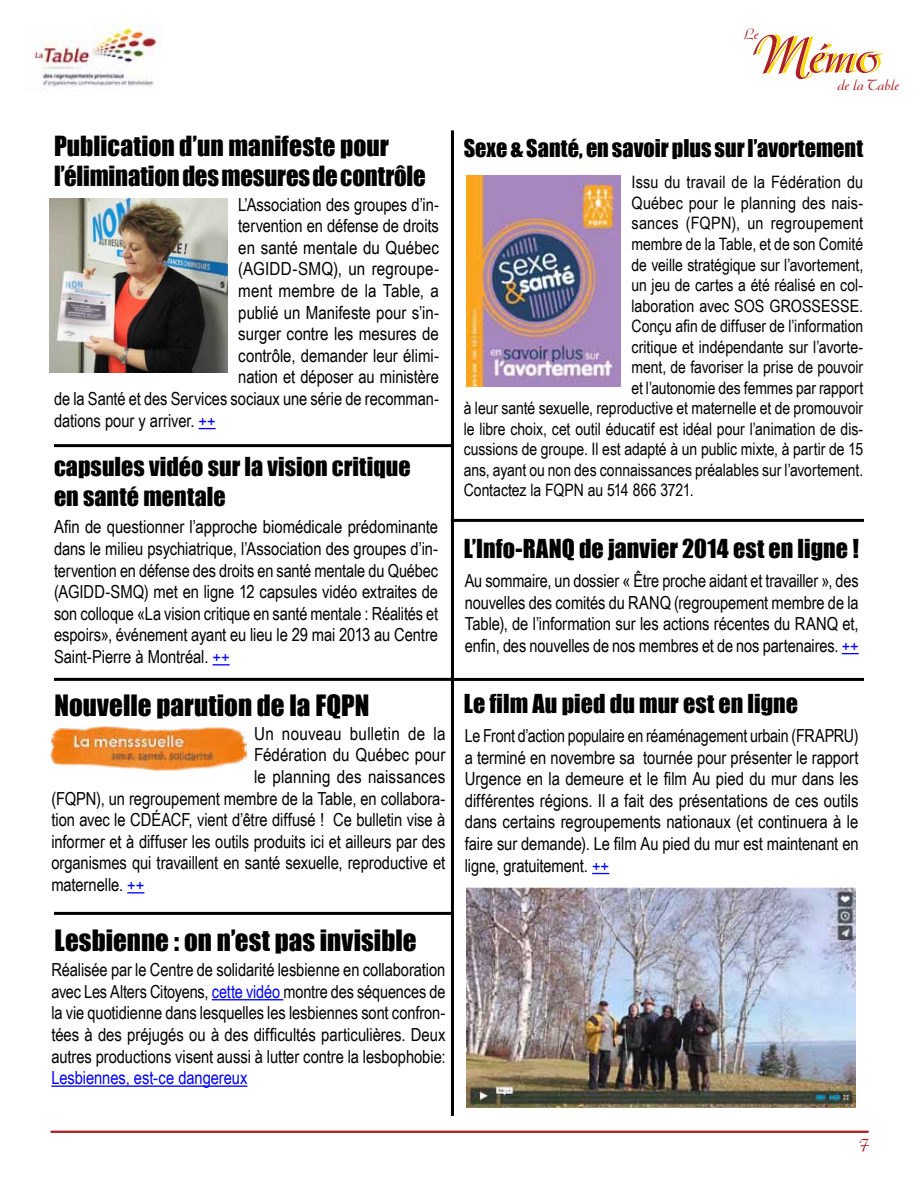
<style>
.page{position:relative;width:918px;height:1188px;background:#fff}
.page>*{position:absolute;margin:0;border:0;box-sizing:border-box;transform-origin:0 0}
.t1{font:52.5px "Arkona";color:#feda00}
.t2{font:27px "Impact";color:#000}
.t3{font:25.5px/30px "Impact";color:#000}
.t4{font:24px/30px "Impact";color:#000}
.t5{font:22.5px "Impact";color:#000}
.t6{font:18px/21.6px "Arial Narrow";letter-spacing:-.005em;color:#000;text-align:justify}
.t7{font:18px "Arial Narrow";letter-spacing:-.005em;color:#00f}
.t8{font:18px "Arial Narrow";letter-spacing:.015em;color:#000}
.t9{font:17.1px "Arial Narrow";letter-spacing:-.005em;color:#000}
.t10{font:17.1px "Arial Narrow";letter-spacing:.015em;color:#000}
.t11{font:17.1px "Arkona";color:#aa1f24}
.t12{font:15px "Arkona";color:#aa1f24}
.s1{color:#00f}
</style>
<div class="page">
<img style="left:32px;top:25px;width:130px;height:62px">
<div style="left:50px;top:1131px;width:819px;height:2px;border:2px solid #aa1f24"></div>
<svg style="left:199px;top:428px;width:17px;height:1px"></svg>
<svg style="left:127px;top:892px;width:17px;height:2px"></svg>
<hr style="left:212px;top:999px;width:71px;height:1px;background:#00f">
<hr style="left:51px;top:1086px;width:196px;height:1px;background:#00f">
<svg style="left:213px;top:664px;width:17px;height:1px"></svg>
<svg style="left:842px;top:653px;width:17px;height:1px"></svg>
<svg style="left:592px;top:873px;width:17px;height:1px"></svg>
<hr style="left:451px;top:130px;width:3px;height:986px;background:#000">
<hr style="left:54px;top:444px;width:399px;height:3px;background:#000">
<hr style="left:451px;top:519px;width:413px;height:3px;background:#000">
<hr style="left:54px;top:678px;width:399px;height:3px;background:#000">
<hr style="left:54px;top:912px;width:399px;height:3px;background:#000">
<hr style="left:454px;top:678px;width:410px;height:3px;background:#000">
<img style="left:50px;top:726px;width:197px;height:45px">
<img style="left:50px;top:199px;width:178px;height:173px">
<img style="left:467px;top:175px;width:154px;height:211px">
<img style="left:467px;top:888px;width:389px;height:220px">
<h3 class="t3" style="left:54px;top:130px;width:373px">Publication d’un manifeste pour l’élimination des mesures de contrôle</h3>
<p class="t6" style="left:238px;top:193px;width:202px">L’Association des groupes d’in-</p>
<p class="t6" style="left:238px;top:214px;width:202px">tervention en défense de droits</p>
<p class="t6" style="left:238px;top:236px;width:202px">en santé mentale du Québec</p>
<p class="t6" style="left:238px;top:258px;width:202px">(AGIDD-SMQ), un regroupe-</p>
<p class="t6" style="left:238px;top:279px;width:202px">ment membre de la Table, a</p>
<p class="t6" style="left:238px;top:301px;width:202px">publié un Manifeste pour s’in-</p>
<p class="t6" style="left:238px;top:322px;width:202px">surger contre les mesures de</p>
<p class="t6" style="left:238px;top:344px;width:202px">contrôle, demander leur élimi-</p>
<p class="t6" style="left:238px;top:366px;width:202px">nation et déposer au ministère</p>
<p class="t6" style="left:54px;top:387px;width:387px">de la Santé et des Services sociaux une série de recomman-</p>
<p class="t6" style="left:54px;top:409px;width:163px">dations pour y arriver. <span class="s1">++</span></p>
<h3 class="t4" style="left:54px;top:451px;width:358px">capsules vidéo sur la vision critique en santé mentale</h3>
<p class="t6" style="left:54px;top:516px;width:386px">Afin de questionner l’approche biomédicale prédominante dans le milieu psychiatrique, l’Association des groupes d’in&shy;tervention en défense des droits en santé mentale du Québec (AGIDD-SMQ) met en ligne 12 capsules vidéo extraites de son colloque «La vision critique en santé mentale : Réalités et espoirs», événement ayant eu lieu le 29 mai 2013 au Centre Saint-Pierre à Montréal. <span class="s1">++</span></p>
<h2 class="t2" style="left:54px;top:684px;width:316px">Nouvelle parution de la FQPN</h2>
<p class="t8" style="left:254px;top:720px;width:193px">Un nouveau bulletin de la</p>
<p class="t6" style="left:254px;top:744px;width:193px">Fédération du Québec pour</p>
<p class="t6" style="left:254px;top:765px;width:193px">le planning des naissances</p>
<p class="t6" style="left:51px;top:787px;width:396px">(FQPN), un regroupement membre de la Table, en collabora-</p>
<p class="t6" style="left:51px;top:808px;width:396px">tion avec le CDÉACF, vient d’être diffusé ! Ce bulletin vise à</p>
<p class="t6" style="left:51px;top:830px;width:396px">informer et à diffuser les outils produits ici et ailleurs par des</p>
<p class="t6" style="left:51px;top:852px;width:396px">organismes qui travaillent en santé sexuelle, reproductive et</p>
<p class="t6" style="left:51px;top:873px;width:95px">maternelle. <span class="s1">++</span></p>
<h2 class="t2" style="left:54px;top:920px;width:364px">Lesbienne : on n’est pas invisible</h2>
<p class="t6" style="left:51px;top:958px;width:396px">Réalisée par le Centre de solidarité lesbienne en collaboration avec Les Alters Citoyens, <span class="s1">cette vidéo</span> montre des séquences de la vie quotidienne dans lesquelles les lesbiennes sont confron&shy;tées à des préjugés ou à des difficultés particulières. Deux autres productions visent aussi à lutter contre la lesbophobie:</p>
<p class="t7" style="left:51px;top:1065px;width:198px">Lesbiennes, est-ce dangereux</p>
<p class="t12" style="left:744px;top:25px;width:16px">Le</p>
<h1 class="t1" style="left:756px;top:24px;width:128px">Mémo</h1>
<p class="t12" style="left:837px;top:76px;width:63px">de la Table</p>
<p class="t5" style="left:464px;top:131px;width:401px">Sexe &amp; Santé, en savoir plus sur l’avortement</p>
<p class="t9" style="left:632px;top:170px;width:233px">Issu du travail de la Fédération du</p>
<p class="t9" style="left:632px;top:190px;width:233px">Québec pour le planning des nais-</p>
<p class="t10" style="left:632px;top:211px;width:233px">sances (FQPN), un regroupement</p>
<p class="t9" style="left:632px;top:231px;width:233px">membre de la Table, et de son Comité</p>
<p class="t9" style="left:632px;top:252px;width:233px">de veille stratégique sur l’avortement,</p>
<p class="t9" style="left:632px;top:272px;width:233px">un jeu de cartes a été réalisé en col-</p>
<p class="t9" style="left:632px;top:293px;width:233px">laboration avec SOS GROSSESSE.</p>
<p class="t9" style="left:632px;top:314px;width:233px">Conçu afin de diffuser de l’information</p>
<p class="t9" style="left:632px;top:334px;width:233px">critique et indépendante sur l’avorte-</p>
<p class="t9" style="left:632px;top:355px;width:233px">ment, de favoriser la prise de pouvoir</p>
<p class="t9" style="left:632px;top:375px;width:233px">et l’autonomie des femmes par rapport</p>
<p class="t9" style="left:464px;top:396px;width:401px">à leur santé sexuelle, reproductive et maternelle et de promouvoir</p>
<p class="t9" style="left:464px;top:416px;width:401px">le libre choix, cet outil éducatif est idéal pour l’animation de dis-</p>
<p class="t9" style="left:464px;top:437px;width:401px">cussions de groupe. Il est adapté à un public mixte, à partir de 15</p>
<p class="t9" style="left:464px;top:457px;width:401px">ans, ayant ou non des connaissances préalables sur l’avortement.</p>
<p class="t9" style="left:464px;top:478px;width:232px">Contactez la FQPN au 514 866 3721.</p>
<h3 class="t4" style="left:464px;top:533px;width:397px">L’Info-RANQ de janvier 2014 est en ligne !</h3>
<p class="t6" style="left:465px;top:569px;width:395px">Au sommaire, un dossier « Être proche aidant et travailler », des nouvelles des comités du RANQ (regroupement membre de la Table), de l’information sur les actions récentes du RANQ et, enfin, des nouvelles de nos membres et de nos partenaires. <span class="s1">++</span></p>
<h3 class="t4" style="left:464px;top:688px;width:336px">Le film Au pied du mur est en ligne</h3>
<p class="t6" style="left:465px;top:724px;width:395px">Le Front d’action populaire en réaménagement urbain (FRAPRU) a terminé en novembre sa tournée pour présenter le rapport Urgence en la demeure et le film Au pied du mur dans les différentes régions. Il a fait des présentations de ces outils dans certains regroupements nationaux (et continuera à le faire sur demande). Le film Au pied du mur est maintenant en ligne, gratuitement. <span class="s1">++</span></p>
<p class="t11" style="left:859px;top:1133px;width:11px">7</p>
</div>
